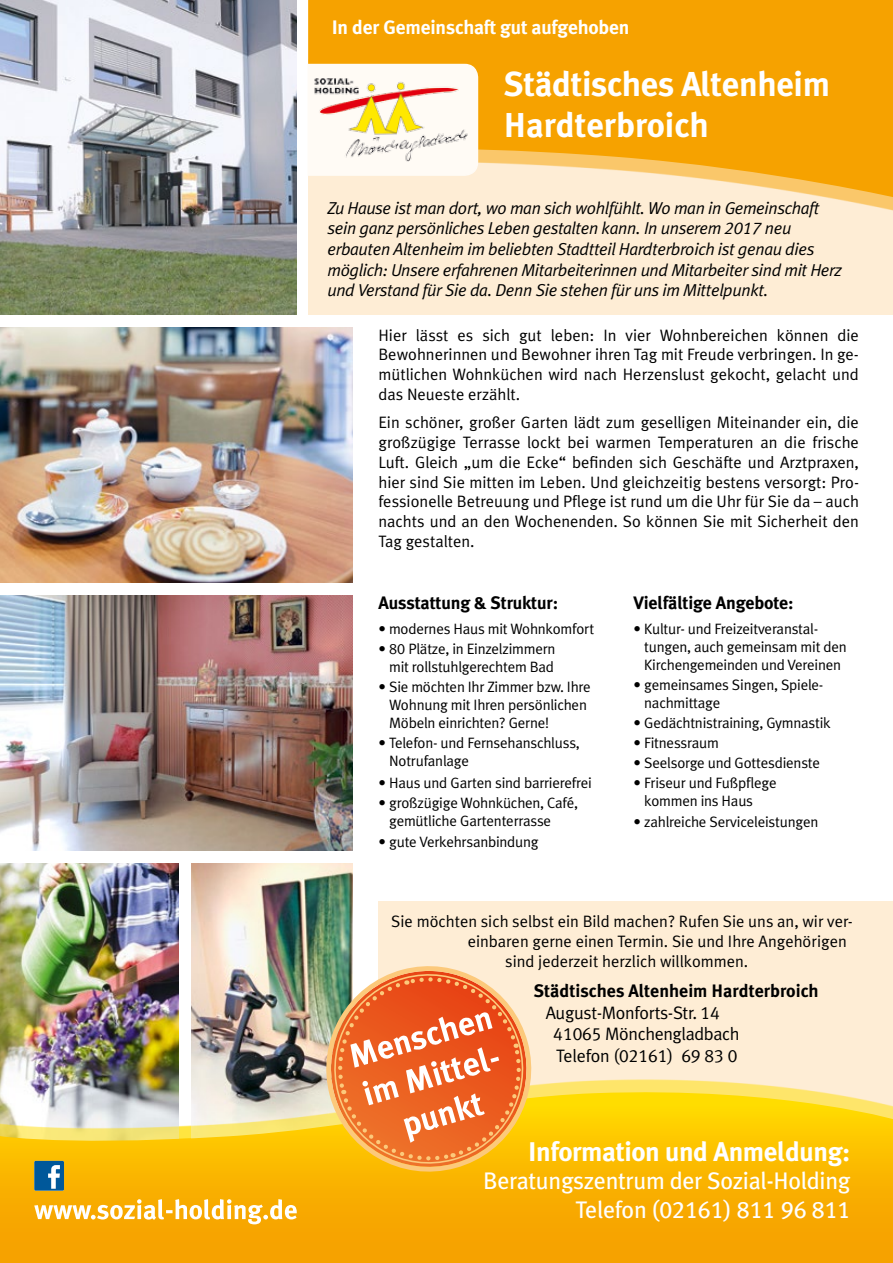
<style>
.page{position:relative;width:893px;height:1263px;background:#fff}
.page>*{position:absolute;margin:0;border:0;box-sizing:border-box;transform-origin:0 0}
.t1{font:700 34.5px/41.4px "Meta Plus";letter-spacing:-.01em;color:#fff}
.t2{font:700 27px "Meta Plus";letter-spacing:-.015em;color:#fff}
.t3{font:24px "Meta Plus";letter-spacing:-.015em;color:#fff}
.t4{font:24px "Meta Plus Book Caps";color:#fff}
.t5{font:700 19.5px "Meta Plus";letter-spacing:-.01em;color:#fff}
.t6{font:700 18px "Meta Plus";letter-spacing:-.01em;color:#000}
.t7{font:18px/21.6px "Meta Plus Normal";letter-spacing:-.02em;color:#000}
.t8{font:18px "Meta Plus Normal Caps";color:#000}
.t9{font:italic 17.25px/20.7px "Meta Plus Normal";letter-spacing:-.02em;color:#000}
.t10{font:16.5px/19.8px "Meta Plus Normal";color:#000;text-align:justify}
.t11{font:15px/18px "Meta Plus Normal";letter-spacing:-.015em;color:#000}
.s1{font-family:"Meta Plus Normal Caps"}
.s2{font-family:"Meta Plus Normal"}
.s3{font-family:"Meta Plus"}
</style>
<div class="page">
<div style="left:378px;top:901px;width:515px;height:264px;background:#feedd5"></div>
<img style="left:191px;top:863px;width:162px;height:216px">
<img style="left:0;top:863px;width:179px;height:216px">
<div style="left:0;top:1079px;width:893px;height:184px;background:#fd0;opacity:.5"></div>
<svg style="left:0;top:1086px;width:893px;height:177px;background:#f5b91b"></svg>
<div style="left:308px;top:60px;width:585px;height:255px;background:#feedd5"></div>
<svg style="left:308px;top:0;width:585px;height:200px;background:#f7ad20"></svg>
<svg style="left:308px;top:63px;width:171px;height:114px;background:#f6e8d4"></svg>
<svg style="left:318px;top:962px;width:222px;height:214px"></svg>
<svg style="left:320px;top:971px;width:217px;height:206px;background:#ed914a"></svg>
<svg style="left:34px;top:1161px;width:30px;height:29px"></svg>
<svg style="left:34px;top:1199px;width:263px;height:25px"></svg>
<img style="left:0;top:327px;width:353px;height:256px">
<img style="left:0;top:0;width:297px;height:315px">
<img style="left:0;top:595px;width:353px;height:255px">
<p class="t5" style="left:332px;top:16px;width:299px">In der Gemeinschaft gut aufgehoben</p>
<h1 class="t1" style="left:504px;top:63px;width:328px">Städtisches Altenheim<br>Hardterbroich</h1>
<p class="t9" style="left:327px;top:197px;width:516px">Zu Hause ist man dort, wo man sich wohlfühlt. Wo man in Gemeinschaft sein ganz persönliches Leben gestalten kann. In unserem <span class="s1">2017</span> neu erbauten Altenheim im beliebten Stadtteil Hardterbroich ist genau dies möglich: Unsere erfahrenen Mitarbeiterinnen und Mitarbeiter sind mit Herz und Verstand für Sie da. Denn Sie stehen für uns im Mittelpunkt.</p>
<p class="t10" style="left:378px;top:325px;width:482px">Hier lässt es sich gut leben: In vier Wohnbereichen können die Bewohnerinnen und Bewohner ihren Tag mit Freude verbringen. In ge&shy;mütlichen Wohnküchen wird nach Herzenslust gekocht, gelacht und das Neueste erzählt.</p>
<p class="t10" style="left:378px;top:412px;width:482px">Ein schöner, großer Garten lädt zum geselligen Miteinander ein, die großzügige Terrasse lockt bei warmen Temperaturen an die frische Luft. Gleich „um die Ecke“ befinden sich Geschäfte und Arztpraxen, hier sind Sie mitten im Leben. Und gleichzeitig bestens versorgt: Pro&shy;fessionelle Betreuung und Pflege ist rund um die Uhr für Sie da – auch nachts und an den Wochenenden. So können Sie mit Sicherheit den Tag gestalten.</p>
<p class="t6" style="left:378px;top:593px;width:181px">Ausstattung &amp; Struktur:</p>
<p class="t11" style="left:378px;top:619px;width:217px">• modernes Haus mit Wohnkomfort</p>
<p class="t11" style="left:378px;top:639px;width:178px;text-align:right">• <span class="s1">80</span> Plätze, in Einzelzimmern mit rollstuhlgerechtem Bad</p>
<p class="t11" style="left:389px;top:678px;width:203px;text-indent:-11px">• Sie möchten Ihr Zimmer bzw. Ihre<br>Wohnung mit Ihren persönlichen<br>Möbeln einrichten? Gerne!</p>
<p class="t11" style="left:389px;top:734px;width:192px;text-indent:-11px">• Telefon- und Fernsehanschluss,<br>Notrufanlage</p>
<p class="t11" style="left:378px;top:774px;width:215px">• Haus und Garten sind barrierefrei</p>
<p class="t11" style="left:389px;top:794px;width:191px;text-indent:-11px">• großzügige Wohnküchen, Café, gemütliche Gartenterrasse</p>
<p class="t11" style="left:379px;top:832px;width:162px">• gute Verkehrsanbindung</p>
<p class="t6" style="left:634px;top:593px;width:162px">Vielfältige Angebote:</p>
<p class="t11" style="left:644px;top:619px;width:204px;text-indent:-11px">• Kultur- und Freizeitveranstal&shy;tungen, auch gemeinsam mit den<br>Kirchengemeinden und Vereinen</p>
<p class="t11" style="left:644px;top:675px;width:181px;text-indent:-11px">• gemeinsames Singen, Spiele&shy;nachmittage</p>
<p class="t11" style="left:634px;top:714px;width:199px">• Gedächtnistraining, Gymnastik</p>
<p class="t11" style="left:634px;top:734px;width:87px">• Fitnessraum</p>
<p class="t11" style="left:634px;top:754px;width:188px">• Seelsorge und Gottesdienste</p>
<p class="t11" style="left:644px;top:774px;width:134px;text-indent:-11px">• Friseur und Fußpflege kommen ins Haus</p>
<p class="t11" style="left:634px;top:812px;width:186px">• zahlreiche Serviceleistungen</p>
<p class="t10" style="left:391px;top:911px;width:463px">Sie möchten sich selbst ein Bild machen? Rufen Sie uns an, wir ver-</p>
<p class="t10" style="left:468px;top:931px;width:381px">einbaren gerne einen Termin. Sie und Ihre Angehörigen</p>
<p class="t10" style="left:505px;top:951px;width:245px">sind jederzeit herzlich willkommen.</p>
<p class="t6" style="left:534px;top:980px;width:286px">Städtisches Altenheim Hardterbroich</p>
<p class="t7" style="left:553px;top:1001px;width:188px;text-indent:-8px">August-Monforts-Str. <span class="s1">14<br>41065</span> Mönchengladbach</p>
<p class="t8" style="left:556px;top:1045px;width:183px"><span class="s2">Telefon</span> (02161) 69 83 0</p>
<h2 class="t2" style="left:528px;top:1136px;width:324px">Information und Anmeldung:</h2>
<h3 class="t3" style="left:483px;top:1167px;width:369px">Beratungszentrum der Sozial-Holding</h3>
<h3 class="t4" style="left:576px;top:1196px;width:276px"><span class="s3">Telefon</span> (02161) 811 96 811</h3>
</div>
